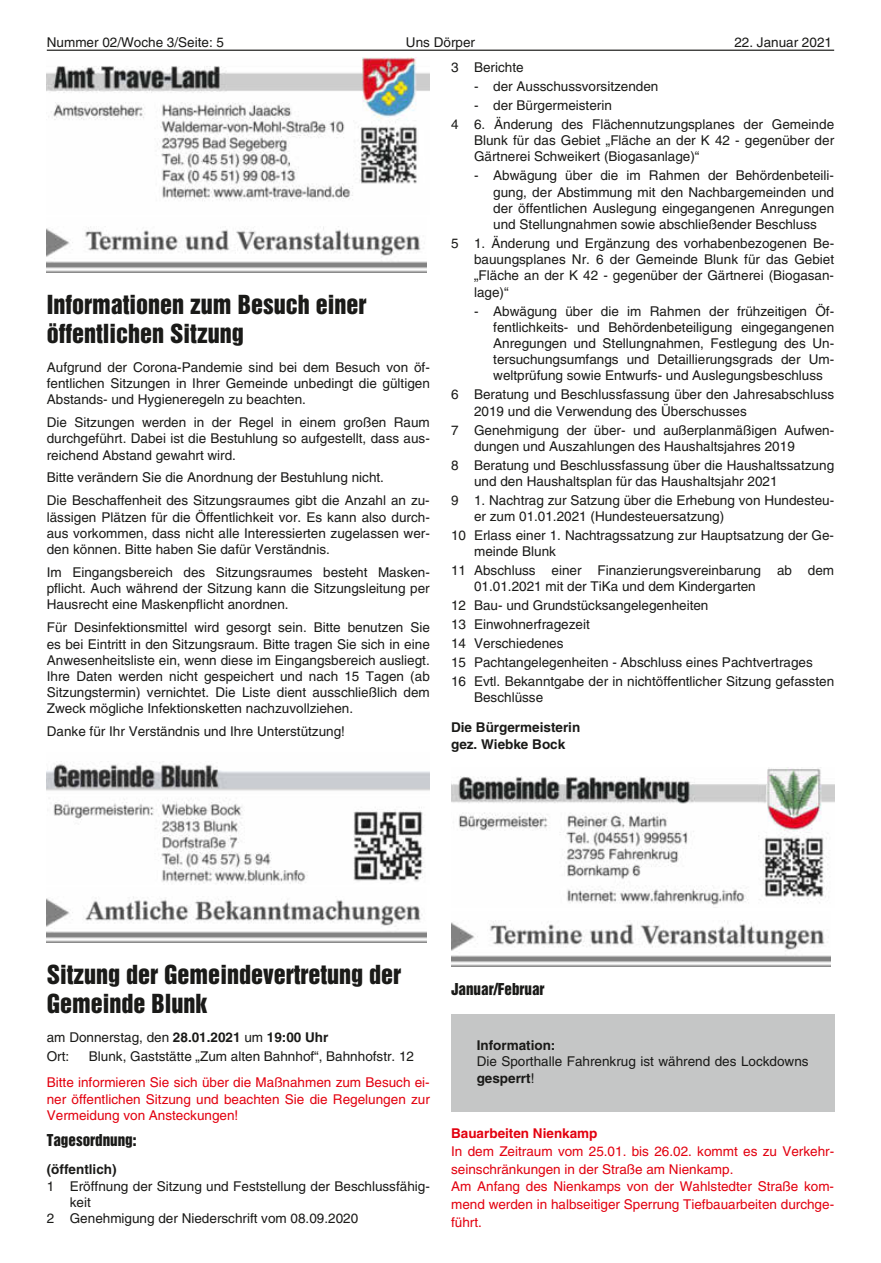
<style>
.page{position:relative;width:881px;height:1263px;background:#fff}
.page>*{position:absolute;margin:0;border:0;box-sizing:border-box;transform-origin:0 0}
.t1{font:24px/28.8px "Helvetica Inserat LT";color:#1a1a18}
.t2{font:15px "Helvetica Inserat LT";color:#1a1a18}
.t3{font:13.5px/16.2px "Helvetica LT";color:#1a1a18}
.t4{font:13.5px/17.7px "Helvetica LT";color:#e3000f}
.t5{font:700 13.5px/17.7px "Helvetica LT";color:#1a1a18}
.t6{font:700 13.5px "Helvetica LT";color:#e3000f}
.s1{font-weight:700}
</style>
<div class="page">
<hr style="left:47px;top:50px;width:786px;height:1px;background:#1a1a18">
<img style="left:451px;top:767px;width:382px;height:138px">
<img style="left:451px;top:920px;width:379px;height:46px">
<div style="left:451px;top:1014px;width:382px;height:98px;background:#c5c6c6"></div>
<img style="left:47px;top:57px;width:382px;height:144px">
<img style="left:47px;top:226px;width:379px;height:46px">
<img style="left:47px;top:761px;width:382px;height:124px">
<img style="left:47px;top:896px;width:379px;height:46px">
<p class="t3" style="left:47px;top:34px;width:179px">Nummer 02/Woche 3/Seite: 5</p>
<p class="t3" style="left:406px;top:34px;width:71px">Uns Dörper</p>
<p class="t3" style="left:734px;top:34px;width:99px">22. Januar 2021</p>
<p class="t3" style="left:451px;top:59px;width:74px">3 Berichte</p>
<p class="t3" style="left:474px;top:78px;width:186px">- der Ausschussvorsitzenden</p>
<p class="t3" style="left:451px;top:96px;width:384px;line-height:18.9px;text-indent:23px">- der Bürgermeisterin<br>4 6. Änderung des Flächennutzungsplanes der Gemeinde</p>
<p class="t3" style="left:474px;top:132px;width:361px">Blunk für das Gebiet „Fläche an der K 42 - gegenüber der<br>Gärtnerei Schweikert (Biogasanlage)“</p>
<p class="t3" style="left:493px;top:168px;width:342px;text-align:justify;text-indent:-19px">- Abwägung über die im Rahmen der Behördenbeteili&shy;gung, der Abstimmung mit den Nachbargemeinden und der öffentlichen Auslegung eingegangenen Anregungen und Stellungnahmen sowie abschließender Beschluss</p>
<p class="t3" style="left:474px;top:235px;width:361px;text-align:justify;text-indent:-23px">5 1. Änderung und Ergänzung des vorhabenbezogenen Be&shy;bauungsplanes Nr. 6 der Gemeinde Blunk für das Gebiet „Fläche an der K 42 - gegenüber der Gärtnerei (Biogasan&shy;lage)“</p>
<p class="t3" style="left:493px;top:303px;width:342px;text-align:justify;text-indent:-19px">- Abwägung über die im Rahmen der frühzeitigen Öf&shy;fentlichkeits- und Behördenbeteiligung eingegangenen Anregungen und Stellungnahmen, Festlegung des Un&shy;tersuchungsumfangs und Detaillierungsgrads der Um&shy;weltprüfung sowie Entwurfs- und Auslegungsbeschluss</p>
<p class="t3" style="left:474px;top:386px;width:361px;text-indent:-23px">6 Beratung und Beschlussfassung über den Jahresabschluss<br>2019 und die Verwendung des Überschusses</p>
<p class="t3" style="left:474px;top:422px;width:361px;text-indent:-23px">7 Genehmigung der über- und außerplanmäßigen Aufwen&shy;dungen und Auszahlungen des Haushaltsjahres 2019</p>
<p class="t3" style="left:474px;top:457px;width:361px;text-indent:-23px">8 Beratung und Beschlussfassung über die Haushaltssatzung und den Haushaltsplan für das Haushaltsjahr 2021</p>
<p class="t3" style="left:474px;top:492px;width:361px;text-indent:-23px">9 1. Nachtrag zur Satzung über die Erhebung von Hundesteu&shy;er zum 01.01.2021 (Hundesteuersatzung)</p>
<p class="t3" style="left:474px;top:527px;width:361px;text-indent:-23px">10 Erlass einer 1. Nachtragssatzung zur Hauptsatzung der Ge&shy;meinde Blunk</p>
<p class="t3" style="left:474px;top:562px;width:361px;text-indent:-23px">11 Abschluss einer Finanzierungsvereinbarung ab dem<br>01.01.2021 mit der TiKa und dem Kindergarten</p>
<p class="t3" style="left:451px;top:596px;width:384px;line-height:18.9px">12 Bau- und Grundstücksangelegenheiten<br>13 Einwohnerfragezeit<br>14 Verschiedenes<br>15 Pachtangelegenheiten - Abschluss eines Pachtvertrages<br>16 Evtl. Bekanntgabe der in nichtöffentlicher Sitzung gefassten</p>
<p class="t3" style="left:474px;top:689px;width:71px">Beschlüsse</p>
<p class="t5" style="left:451px;top:718px;width:131px">Die Bürgermeisterin gez. Wiebke Bock</p>
<h1 class="t1" style="left:47px;top:291px;width:321px">Informationen zum Besuch einer öffentlichen Sitzung</h1>
<p class="t3" style="left:47px;top:359px;width:384px;text-align:justify">Aufgrund der Corona-Pandemie sind bei dem Besuch von öf&shy;fentlichen Sitzungen in Ihrer Gemeinde unbedingt die gültigen Abstands- und Hygieneregeln zu beachten.</p>
<p class="t3" style="left:47px;top:414px;width:384px;text-align:justify">Die Sitzungen werden in der Regel in einem großen Raum durchgeführt. Dabei ist die Bestuhlung so aufgestellt, dass aus&shy;reichend Abstand gewahrt wird.</p>
<p class="t3" style="left:47px;top:466px;width:384px;line-height:23px">Bitte verändern Sie die Anordnung der Bestuhlung nicht.<br>Die Beschaffenheit des Sitzungsraumes gibt die Anzahl an zu-</p>
<p class="t3" style="left:47px;top:509px;width:384px;text-align:justify">lässigen Plätzen für die Öffentlichkeit vor. Es kann also durch&shy;aus vorkommen, dass nicht alle Interessierten zugelassen wer&shy;den können. Bitte haben Sie dafür Verständnis.</p>
<p class="t3" style="left:47px;top:564px;width:384px;text-align:justify">Im Eingangsbereich des Sitzungsraumes besteht Masken&shy;pflicht. Auch während der Sitzung kann die Sitzungsleitung per Hausrecht eine Maskenpflicht anordnen.</p>
<p class="t3" style="left:47px;top:619px;width:384px;text-align:justify">Für Desinfektionsmittel wird gesorgt sein. Bitte benutzen Sie es bei Eintritt in den Sitzungsraum. Bitte tragen Sie sich in eine Anwesenheitsliste ein, wenn diese im Eingangsbereich ausliegt.<br>Ihre Daten werden nicht gespeichert und nach 15 Tagen (ab Sitzungstermin) vernichtet. Die Liste dient ausschließlich dem Zweck mögliche Infektionsketten nachzuvollziehen.</p>
<p class="t3" style="left:47px;top:723px;width:299px">Danke für Ihr Verständnis und Ihre Unterstützung!</p>
<h1 class="t1" style="left:47px;top:960px;width:355px">Sitzung der Gemeindevertretung der<br>Gemeinde Blunk</h1>
<p class="t3" style="left:47px;top:1027px;width:283px;line-height:19.5px">am Donnerstag, den <span class="s1">28.01.2021</span> um <span class="s1">19:00 Uhr<br></span>Ort:</p>
<p class="t3" style="left:89px;top:1048px;width:326px">Blunk, Gaststätte „Zum alten Bahnhof“, Bahnhofstr. 12</p>
<p class="t4" style="left:47px;top:1074px;width:384px;line-height:16.2px;text-align:justify">Bitte informieren Sie sich über die Maßnahmen zum Besuch ei&shy;ner öffentlichen Sitzung und beachten Sie die Regelungen zur Vermeidung von Ansteckungen!</p>
<p class="t2" style="left:47px;top:1131px;width:91px">Tagesordnung:</p>
<p class="t5" style="left:47px;top:1160px;width:71px">(öffentlich)</p>
<p class="t3" style="left:47px;top:1178px;width:384px">1 Eröffnung der Sitzung und Feststellung der Beschlussfähig-</p>
<p class="t3" style="left:70px;top:1194px;width:23px">keit</p>
<p class="t3" style="left:47px;top:1210px;width:313px">2 Genehmigung der Niederschrift vom 08.09.2020</p>
<p class="t2" style="left:451px;top:980px;width:95px">Januar/Februar</p>
<p class="t5" style="left:476px;top:1036px;width:80px">Information:</p>
<p class="t3" style="left:476px;top:1053px;width:333px">Die Sporthalle Fahrenkrug ist während des Lockdowns <span class="s1">gesperrt</span>!</p>
<p class="t6" style="left:451px;top:1125px;width:148px">Bauarbeiten Nienkamp</p>
<p class="t4" style="left:451px;top:1142px;width:384px">In dem Zeitraum vom 25.01. bis 26.02. kommt es zu Verkehr&shy;seinschränkungen in der Straße am Nienkamp.<br>Am Anfang des Nienkamps von der Wahlstedter Straße kom&shy;mend werden in halbseitiger Sperrung Tiefbauarbeiten durchge&shy;führt.</p>
</div>
